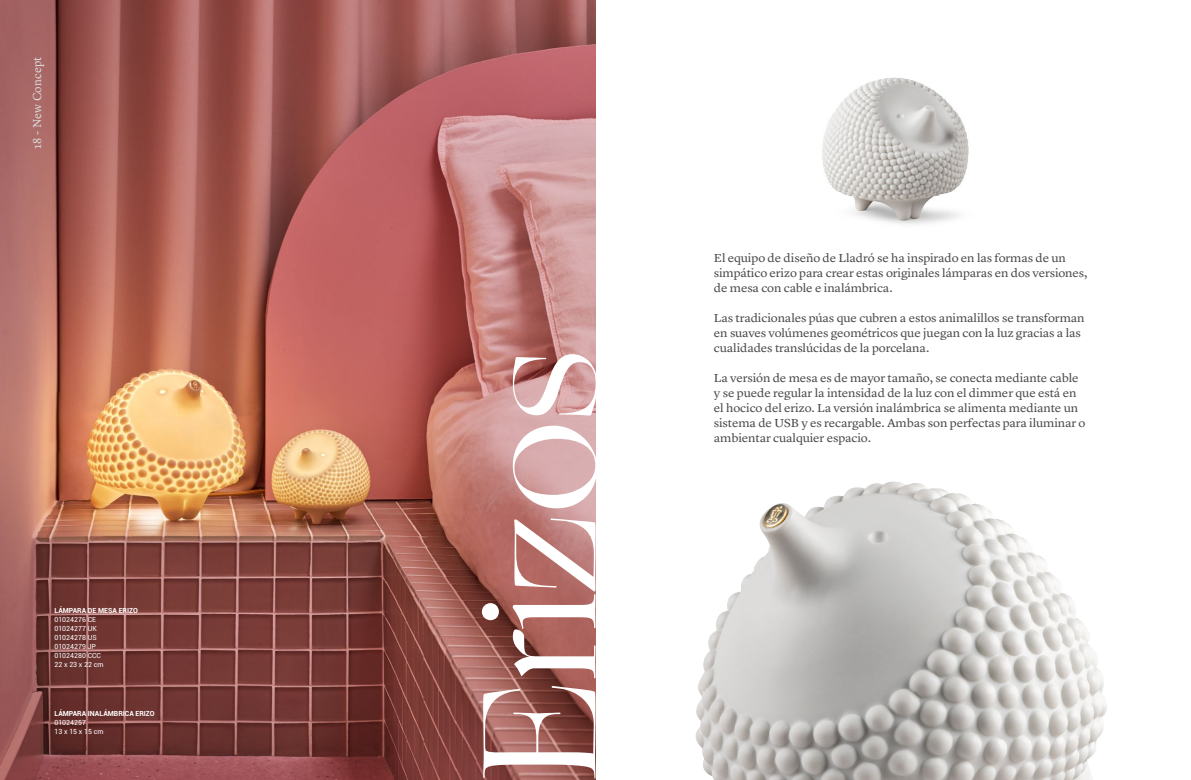
<style>
.page{position:relative;width:1191px;height:780px;background:#fff}
.page>*{position:absolute;margin:0;border:0;box-sizing:border-box;transform-origin:0 0}
.t1{font:162px "Ogg";letter-spacing:-.01em;color:#fff}
.t2{font:12px/15px "Lyon Text";letter-spacing:-.01em;color:#4a4a49;scale:1.08 1}
.t3{font:12px "Lyon Text";letter-spacing:.01em;color:#dadada}
.t4{font:7px/9px "Roboto";color:#fff}
.t5{font:700 7px "Roboto";color:#fff}
</style>
<div class="page">
<img style="left:695px;top:481px;width:412px;height:299px">
<img style="left:0;top:0;width:595px;height:780px">
<img style="left:842px;top:77px;width:127px;height:147px">
<img style="left:822px;top:78px;width:70px;height:115px">
<p class="t3" style="left:28px;top:149px;width:94px;rotate:-90deg">18 - New Concept</p>
<p class="t5" style="left:54px;top:606px;width:85px">LÁMPARA DE MESA ERIZO</p>
<p class="t4" style="left:54px;top:615px;width:51px">01024276 CE<br>01024277 UK<br>01024278 US<br>01024279 JP<br>01024280 CCC<br>22 x 23 x 22 cm</p>
<p class="t5" style="left:54px;top:708px;width:102px">LÁMPARA INALÁMBRICA ERIZO</p>
<p class="t4" style="left:54px;top:717px;width:51px">01024257<br>13 x 15 x 15 cm</p>
<h1 class="t1" style="left:429px;top:780px;width:432px;rotate:-90deg">Erizos</h1>
<p class="t2" style="left:714px;top:249px;width:347px">El equipo de diseño de Lladró se ha inspirado en las formas de un simpático erizo para crear estas originales lámparas en dos versiones, de mesa con cable e inalámbrica.</p>
<p class="t2" style="left:714px;top:309px;width:345px">Las tradicionales púas que cubren a estos animalillos se transforman en suaves volúmenes geométricos que juegan con la luz gracias a las cualidades translúcidas de la porcelana.</p>
<p class="t2" style="left:714px;top:369px;width:345px">La versión de mesa es de mayor tamaño, se conecta mediante cable y se puede regular la intensidad de la luz con el dimmer que está en el hocico del erizo. La versión inalámbrica se alimenta mediante un sistema de USB y es recargable. Ambas son perfectas para iluminar o ambientar cualquier espacio.</p>
</div>
